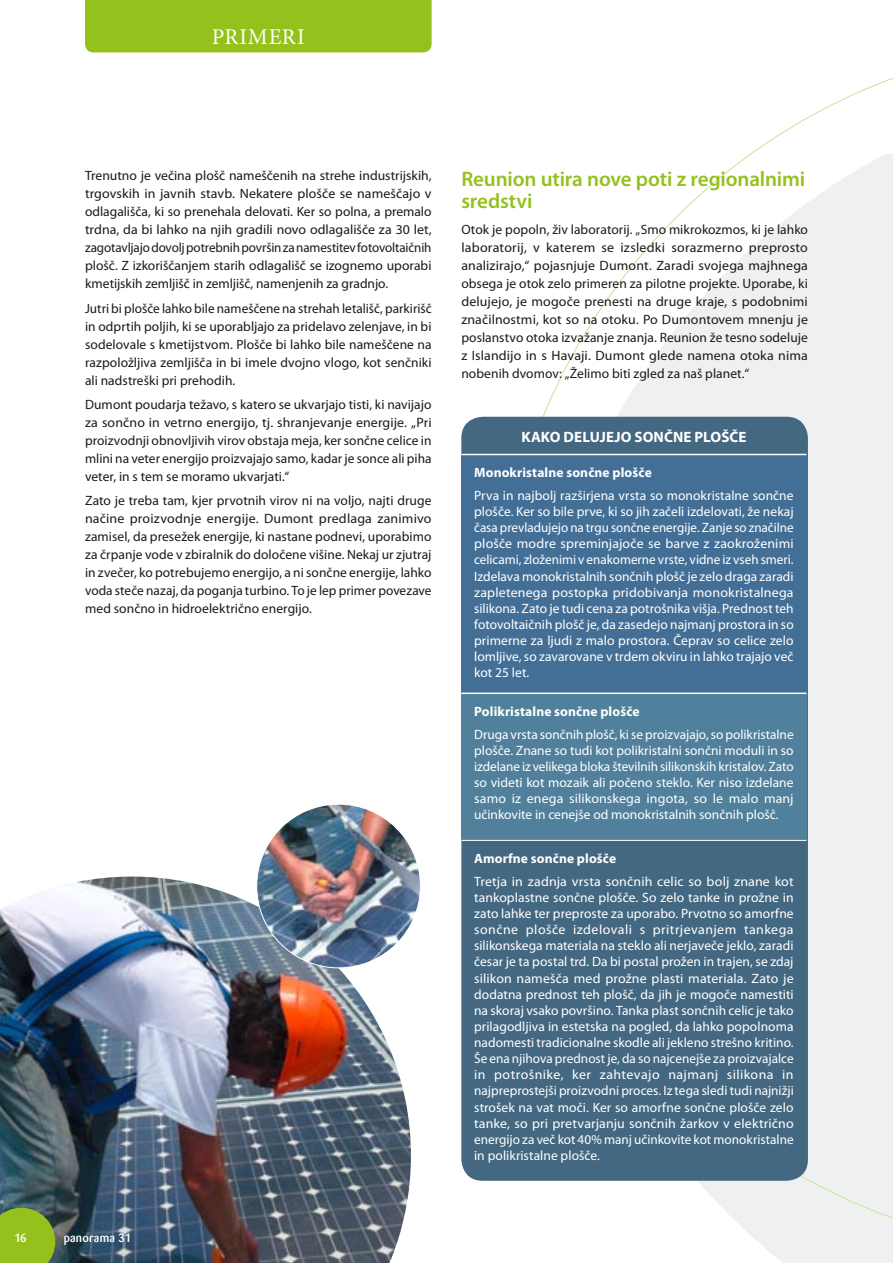
<style>
.page{position:relative;width:893px;height:1263px;background:#fff}
.page>*{position:absolute;margin:0;border:0;box-sizing:border-box;transform-origin:0 0}
.t1{font:22.5px "Minion Pro";color:#fff}
.t2{font:600 21px/22.5px "Myriad Pro";letter-spacing:-.01em;color:#94c11c}
.t3{font:700 15px "Myriad Pro";color:#fff}
.t4{font:13.5px/16.2px "Myriad Pro";color:#fff;text-align:justify}
.t5{font:13.5px/18px "Myriad Pro";color:#1a1a18;text-align:justify}
.t6{font:700 13.5px "Myriad Pro";letter-spacing:.01em;color:#fff}
.t7{font:500 12px "Barmeno";letter-spacing:.02em;color:#fff}
</style>
<div class="page">
<svg style="left:497px;top:77px;width:396px;height:1177px"></svg>
<div style="left:85px;top:0;width:347px;height:52px;background:#94c11c"></div>
<div style="left:461px;top:417px;width:347px;height:764px;background:#446882;border-radius:21px"></div>
<div style="left:461px;top:454px;width:345px;height:239px;background:#436f97"></div>
<div style="left:461px;top:693px;width:345px;height:147px;background:#50809c"></div>
<hr style="left:461px;top:454px;width:345px;height:1px;background:#fff">
<hr style="left:461px;top:692px;width:345px;height:2px;background:#fff">
<hr style="left:461px;top:840px;width:345px;height:1px;background:#fff">
<img style="left:0;top:876px;width:411px;height:387px">
<img style="left:257px;top:804px;width:163px;height:164px;border-radius:82px">
<svg style="left:0;top:1208px;width:55px;height:55px;background:#8ab422"></svg>
<h1 class="t1" style="left:212px;top:22px;width:94px">PRIMERI</h1>
<p class="t5" style="left:85px;top:167px;width:348px">Trenutno je večina plošč nameščenih na strehe industrijskih, trgovskih in javnih stavb. Nekatere plošče se nameščajo v odlagališča, ki so prenehala delovati. Ker so polna, a premalo trdna, da bi lahko na njih gradili novo odlagališče za 30 let, zagotavljajo dovolj potrebnih površin za namestitev fotovoltaičnih plošč. Z izkoriščanjem starih odlagališč se izognemo uporabi kmetijskih zemljišč in zemljišč, namenjenih za gradnjo.</p>
<p class="t5" style="left:85px;top:299px;width:348px">Jutri bi plošče lahko bile nameščene na strehah letališč, parkirišč in odprtih poljih, ki se uporabljajo za pridelavo zelenjave, in bi sodelovale s kmetijstvom. Plošče bi lahko bile nameščene na razpoložljiva zemljišča in bi imele dvojno vlogo, kot senčniki ali nadstreški pri prehodih.</p>
<p class="t5" style="left:85px;top:396px;width:348px">Dumont poudarja težavo, s katero se ukvarjajo tisti, ki navijajo za sončno in vetrno energijo, tj. shranjevanje energije. „Pri proizvodnji obnovljivih virov obstaja meja, ker sončne celice in mlini na veter energijo proizvajajo samo, kadar je sonce ali piha veter, in s tem se moramo ukvarjati.“</p>
<p class="t5" style="left:85px;top:492px;width:348px">Zato je treba tam, kjer prvotnih virov ni na voljo, najti druge načine proizvodnje energije. Dumont predlaga zanimivo zamisel, da presežek energije, ki nastane podnevi, uporabimo za črpanje vode v zbiralnik do določene višine. Nekaj ur zjutraj in zvečer, ko potrebujemo energijo, a ni sončne energije, lahko voda steče nazaj, da poganja turbino. To je lep primer povezave med sončno in hidroelektrično energijo.</p>
<p class="t7" style="left:15px;top:1231px;width:14px">16</p>
<p class="t7" style="left:64px;top:1230px;width:69px">panorama 31</p>
<h2 class="t2" style="left:461px;top:168px;width:345px">Reunion utira nove poti z regionalnimi sredstvi</h2>
<p class="t5" style="left:461px;top:220px;width:348px">Otok je popoln, živ laboratorij. „Smo mikrokozmos, ki je lahko laboratorij, v katerem se izsledki sorazmerno preprosto analizirajo,“ pojasnjuje Dumont. Zaradi svojega majhnega obsega je otok zelo primeren za pilotne projekte. Uporabe, ki delujejo, je mogoče prenesti na druge kraje, s podobnimi značilnostmi, kot so na otoku. Po Dumontovem mnenju je poslanstvo otoka izvažanje znanja. Reunion že tesno sodeluje z Islandijo in s Havaji. Dumont glede namena otoka nima nobenih dvomov: „Želimo biti zgled za naš planet.“</p>
<p class="t3" style="left:521px;top:428px;width:21px">Kako</p>
<p class="t3" style="left:564px;top:428px;width:36px">delujejo</p>
<p class="t3" style="left:635px;top:428px;width:11px">son</p>
<p class="t3" style="left:664px;top:428px;width:82px">čne plošče</p>
<p class="t6" style="left:474px;top:465px;width:179px">Monokristalne sončne plošče</p>
<p class="t4" style="left:474px;top:488px;width:321px">Prva in najbolj razširjena vrsta so monokristalne sončne plošče. Ker so bile prve, ki so jih začeli izdelovati, že nekaj časa prevladujejo na trgu sončne energije. Zanje so značilne plošče modre spreminjajoče se barve z zaokroženimi celicami, zloženimi v enakomerne vrste, vidne iz vseh smeri.<br>Izdelava monokristalnih sončnih plošč je zelo draga zaradi zapletenega postopka pridobivanja monokristalnega silikona. Zato je tudi cena za potrošnika višja. Prednost teh fotovoltaičnih plošč je, da zasedejo najmanj prostora in so primerne za ljudi z malo prostora. Čeprav so celice zelo lomljive, so zavarovane v trdem okviru in lahko trajajo več kot 25 let.</p>
<p class="t6" style="left:474px;top:704px;width:167px">Polikristalne sončne plošče</p>
<p class="t4" style="left:474px;top:726px;width:321px">Druga vrsta sončnih plošč, ki se proizvajajo, so polikristalne plošče. Znane so tudi kot polikristalni sončni moduli in so izdelane iz velikega bloka številnih silikonskih kristalov. Zato so videti kot mozaik ali počeno steklo. Ker niso izdelane samo iz enega silikonskega ingota, so le malo manj učinkovite in cenejše od monokristalnih sončnih plošč.</p>
<p class="t6" style="left:474px;top:851px;width:144px">Amorfne sončne plošče</p>
<p class="t4" style="left:474px;top:873px;width:321px">Tretja in zadnja vrsta sončnih celic so bolj znane kot tankoplastne sončne plošče. So zelo tanke in prožne in zato lahke ter preproste za uporabo. Prvotno so amorfne sončne plošče izdelovali s pritrjevanjem tankega silikonskega materiala na steklo ali nerjaveče jeklo, zaradi česar je ta postal trd. Da bi postal prožen in trajen, se zdaj silikon namešča med prožne plasti materiala. Zato je dodatna prednost teh plošč, da jih je mogoče namestiti na skoraj vsako površino. Tanka plast sončnih celic je tako prilagodljiva in estetska na pogled, da lahko popolnoma nadomesti tradicionalne skodle ali jekleno strešno kritino.<br>Še ena njihova prednost je, da so najcenejše za proizvajalce in potrošnike, ker zahtevajo najmanj silikona in najpreprostejši proizvodni proces. Iz tega sledi tudi najnižji strošek na vat moči. Ker so amorfne sončne plošče zelo tanke, so pri pretvarjanju sončnih žarkov v električno energijo za več kot 40% manj učinkovite kot monokristalne in polikristalne plošče.</p>
</div>
